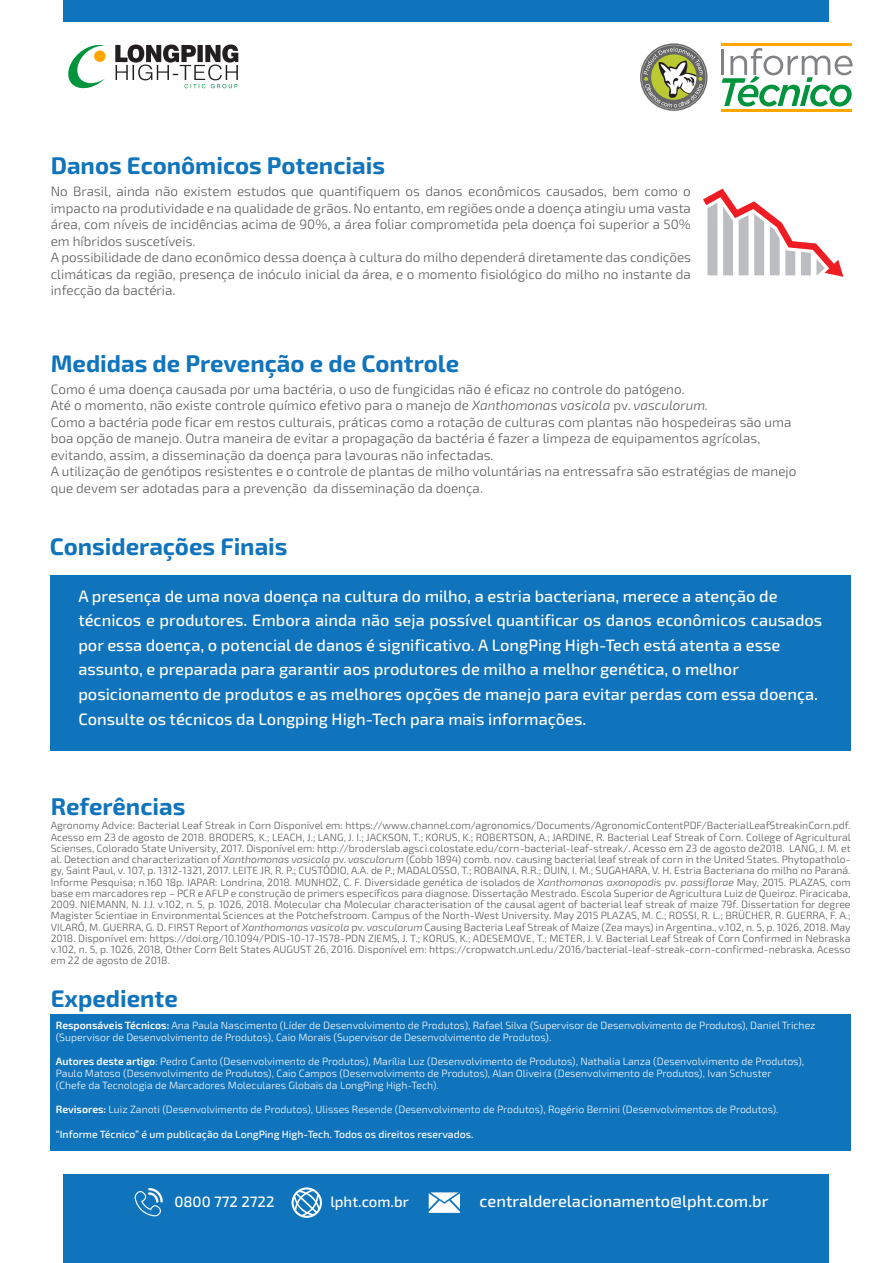
<style>
.page{position:relative;width:893px;height:1263px;background:#fff}
.page>*{position:absolute;margin:0;border:0;box-sizing:border-box;transform-origin:0 0}
.t1{font:700 24px "Exo 2";color:#1074bc}
.t2{font:500 16.5px/24.6px "Exo 2";color:#fff}
.t3{font:500 15px "Exo 2";color:#fff}
.t4{font:300 13.5px/16.5px "Exo 2";color:#57585a}
.t5{font:300 10.5px/11.2px "Exo 2";color:#57585a;text-align:justify}
.t6{font:300 10.5px/12px "Exo 2";color:#fff}
.t7{font:500 10.5px "Exo 2";color:#fff}
.s1{font-style:italic}
.s2{font-weight:600}
</style>
<div class="page">
<div style="left:51px;top:1014px;width:800px;height:137px;background:#1074bc"></div>
<div style="left:64px;top:0;width:765px;height:21px;background:#1074bc"></div>
<div style="left:64px;top:1174px;width:765px;height:89px;background:#1074bc"></div>
<div style="left:50px;top:575px;width:801px;height:175px;background:#1074bc"></div>
<svg style="left:115px;top:45px;width:123px;height:43px"></svg>
<svg style="left:68px;top:45px;width:38px;height:44px"></svg>
<svg style="left:292px;top:1187px;width:30px;height:31px"></svg>
<svg style="left:429px;top:1192px;width:31px;height:21px"></svg>
<svg style="left:134px;top:1188px;width:29px;height:28px"></svg>
<svg style="left:703px;top:189px;width:140px;height:88px"></svg>
<svg style="left:640px;top:43px;width:67px;height:68px"></svg>
<svg style="left:642px;top:45px;width:64px;height:64px"></svg>
<hr style="left:722px;top:109px;width:130px;height:2px;background:#ffa700">
<hr style="left:722px;top:43px;width:130px;height:2px;background:#ffa700">
<hr style="left:721px;top:49px;width:3px;height:26px;background:#808285">
<svg style="left:722px;top:48px;width:130px;height:58px"></svg>
<h1 class="t1" style="left:51px;top:151px;width:336px">Danos Econômicos Potenciais</h1>
<p class="t4" style="left:51px;top:183px;width:642px">No Brasil, ainda não existem estudos que quantifiquem os danos econômicos causados, bem como o impacto na produtividade e na qualidade de grãos. No entanto, em regiões onde a doença atingiu uma vasta área, com níveis de incidências acima de 90%, a área foliar comprometida pela doença foi superior a 50% em híbridos suscetíveis.<br>A possibilidade de dano econômico dessa doença à cultura do milho dependerá diretamente das condições climáticas da região, presença de inóculo inicial da área, e o momento fisiológico do milho no instante da infecção da bactéria.</p>
<h1 class="t1" style="left:51px;top:349px;width:410px">Medidas de Prevenção e de Controle</h1>
<p class="t4" style="left:51px;top:381px;width:747px">Como é uma doença causada por uma bactéria, o uso de fungicidas não é eficaz no controle do patógeno.<br>Até o momento, não existe controle químico efetivo para o manejo de <span class="s1">Xanthomonas vasicola</span> pv. <span class="s1">vasculorum.<br></span>Como a bactéria pode ficar em restos culturais, práticas como a rotação de culturas com plantas não hospedeiras são uma boa opção de manejo. Outra maneira de evitar a propagação da bactéria é fazer a limpeza de equipamentos agrícolas, evitando, assim, a disseminação da doença para lavouras não infectadas.<br>A utilização de genótipos resistentes e o controle de plantas de milho voluntárias na entressafra são estratégias de manejo que devem ser adotadas para a prevenção da disseminação da doença.</p>
<h1 class="t1" style="left:50px;top:532px;width:239px">Considerações Finais</h1>
<p class="t2" style="left:78px;top:584px;width:745px">A presença de uma nova doença na cultura do milho, a estria bacteriana, merece a atenção de técnicos e produtores. Embora ainda não seja possível quantificar os danos econômicos causados por essa doença, o potencial de danos é significativo. A LongPing High-Tech está atenta a esse assunto, e preparada para garantir aos produtores de milho a melhor genética, o melhor posicionamento de produtos e as melhores opções de manejo para evitar perdas com essa doença.<br>Consulte os técnicos da Longping High-Tech para mais informações.</p>
<h1 class="t1" style="left:51px;top:792px;width:136px">Referências</h1>
<p class="t5" style="left:51px;top:820px;width:802px">Agronomy Advice: Bacterial Leaf Streak in Corn Disponível em: https://www.channel.com/agronomics/Documents/AgronomicContentPDF/BacterialLeafStreakinCorn.pdf.<br>Acesso em 23 de agosto de 2018. BRODERS, K.; LEACH, J.; LANG, J. I.; JACKSON, T.; KORUS, K.; ROBERTSON, A.; JARDINE, R. Bacterial Leaf Streak of Corn. College of Agricultural Scienses, Colorado State University, 2017. Disponível em: http://broderslab.agsci.colostate.edu/corn-bacterial-leaf-streak/. Acesso em 23 de agosto de2018. LANG, J. M. et al. Detection and characterization of <span class="s1">Xanthomonas vasicola</span> pv. <span class="s1">vasculorum</span> (Cobb 1894) comb. nov. causing bacterial leaf streak of corn in the United States. Phytopatholo&shy;gy, Saint Paul, v. 107, p. 1312-1321, 2017. LEITE JR, R. P.; CUSTÓDIO, A.A. de P.; MADALOSSO, T.; ROBAINA, R.R.; DUIN, I. M.; SUGAHARA, V. H. Estria Bacteriana do milho no Paraná.<br>Informe Pesquisa; n.160 18p. IAPAR: Londrina, 2018. MUNHOZ, C. F. Diversidade genética de isolados de <span class="s1">Xanthomonas axonopodis</span> pv. <span class="s1">passiflorae</span> May, 2015. PLAZAS, com base em marcadores rep – PCR e AFLP e construção de primers específicos para diagnose. Dissertação Mestrado. Escola Superior de Agricultura Luiz de Queiroz. Piracicaba, 2009. NIEMANN, N. J.J. v.102, n. 5, p. 1026, 2018. Molecular cha Molecular characterisation of the causal agent of bacterial leaf streak of maize 79f. Dissertation for degree Magister Scientiae in Environmental Sciences at the Potchefstroom. Campus of the North-West University. May 2015 PLAZAS, M. C.; ROSSI, R. L.; BRÜCHER, R. GUERRA, F. A.; VILARÓ, M. GUERRA, G. D. FIRST Report of <span class="s1">Xanthomonas vasicola</span> pv. <span class="s1">vasculorum</span> Causing Bacteria Leaf Streak of Maize (Zea mays) in Argentina., v.102, n. 5, p. 1026, 2018. May 2018. Disponível em: https://doi.org/10.1094/PDIS-10-17-1578-PDN ZIEMS, J. T.; KORUS, K.; ADESEMOVE, T.; METER, J. V. Bacterial Leaf Streak of Corn Confirmed in Nebraska v.102, n. 5, p. 1026, 2018, Other Corn Belt States AUGUST 26, 2016. Disponível em: https://cropwatch.unl.edu/2016/bacterial-leaf-streak-corn-confirmed-nebraska. Acesso em 22 de agosto de 2018.</p>
<h1 class="t1" style="left:51px;top:984px;width:129px">Expediente</h1>
<p class="t6" style="left:56px;top:1020px;width:761px"><span class="s2">Responsáveis Técnicos:</span> Ana Paula Nascimento (Líder de Desenvolvimento de Produtos), Rafael Silva (Supervisor de Desenvolvimento de Produtos), Daniel Trichez (Supervisor de Desenvolvimento de Produtos), Caio Morais (Supervisor de Desenvolvimento de Produtos).</p>
<p class="t6" style="left:56px;top:1056px;width:750px"><span class="s2">Autores deste artigo</span>: Pedro Canto (Desenvolvimento de Produtos), Marília Luz (Desenvolvimento de Produtos), Nathalia Lanza (Desenvolvimento de Produtos),<br>Paulo Matoso (Desenvolvimento de Produtos), Caio Campos (Desenvolvimento de Produtos), Alan Oliveira (Desenvolvimento de Produtos), Ivan Schuster (Chefe da Tecnologia de Marcadores Moleculares Globais da LongPing High-Tech).</p>
<p class="t6" style="left:56px;top:1104px;width:724px"><span class="s2">Revisores:</span> Luiz Zanoti (Desenvolvimento de Produtos), Ulisses Resende (Desenvolvimento de Produtos), Rogério Bernini (Desenvolvimentos de Produtos).</p>
<p class="t7" style="left:56px;top:1128px;width:419px">“Informe Técnico” é um publicação da LongPing High-Tech. Todos os direitos reservados.</p>
<h3 class="t3" style="left:174px;top:1193px;width:101px">0800 772 2722</h3>
<h3 class="t3" style="left:330px;top:1193px;width:80px">lpht.com.br</h3>
<h2 class="t2" style="left:480px;top:1189px;width:290px">centralderelacionamento@lpht.com.br</h2>
</div>
